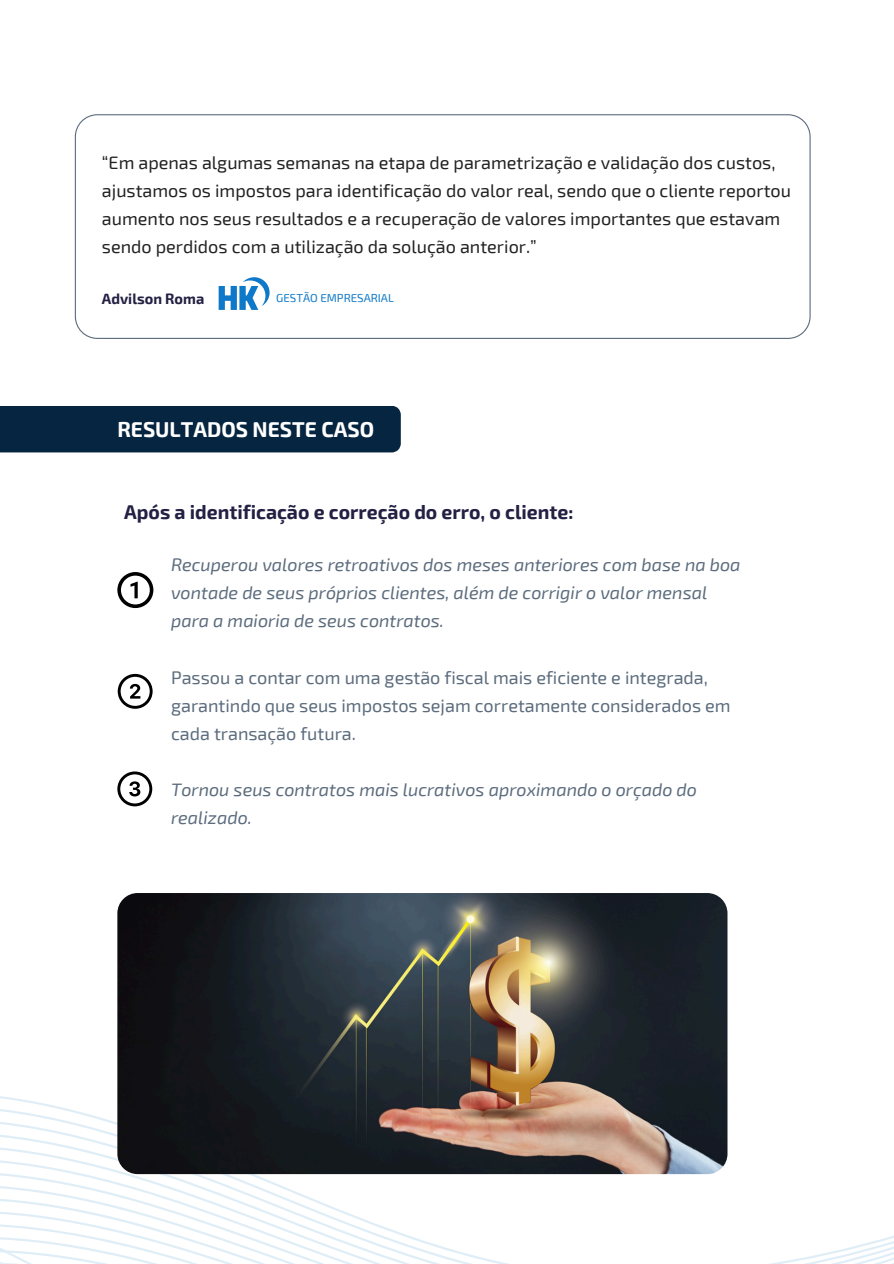
<style>
.page{position:relative;width:894px;height:1264px;background:#fff}
.page>*{position:absolute;margin:0;border:0;box-sizing:border-box;transform-origin:0 0}
.t1{font:700 21px "Exo 2";color:#fff}
.t2{font:700 19.5px "Exo 2";color:#242043}
.t3{font:18px/28.2px "Exo 2";color:#222}
.t4{font:italic 18px/28.2px "Exo 2";color:#5c6c7d}
.t5{font:18px/28.2px "Exo 2";color:#5c6c7d}
.t6{font:700 14.55px "Exo 2";color:#242043}
.t7{font:11.55px "Exo 2";color:#0e79c8}
</style>
<div class="page">
<svg style="left:0;top:1171px;width:718px;height:13px"></svg>
<svg style="left:0;top:1184px;width:308px;height:13px"></svg>
<svg style="left:0;top:1197px;width:340px;height:13px"></svg>
<svg style="left:0;top:1210px;width:373px;height:13px"></svg>
<svg style="left:0;top:1223px;width:893px;height:40px"></svg>
<svg style="left:75px;top:114px;width:735px;height:225px"></svg>
<svg style="left:218px;top:277px;width:51px;height:33px"></svg>
<svg style="left:117px;top:572px;width:36px;height:36px"></svg>
<svg style="left:118px;top:674px;width:34px;height:34px"></svg>
<svg style="left:117px;top:771px;width:35px;height:35px"></svg>
<div style="left:0;top:406px;width:400px;height:46px;background:#062540"></div>
<img style="left:117px;top:893px;width:610px;height:281px;border-radius:20px">
<p class="t3" style="left:102px;top:147px;width:690px">“Em apenas algumas semanas na etapa de parametrização e validação dos custos, ajustamos os impostos para identificação do valor real, sendo que o cliente reportou aumento nos seus resultados e a recuperação de valores importantes que estavam sendo perdidos com a utilização da solução anterior.”</p>
<h3 class="t6" style="left:102px;top:289px;width:104px">Advilson Roma</h3>
<h3 class="t7" style="left:276px;top:290px;width:119px">GESTÃO EMPRESARIAL</h3>
<p class="t1" style="left:117px;top:416px;width:258px">RESULTADOS NESTE CASO</p>
<p class="t2" style="left:124px;top:499px;width:450px">Após a identificação e correção do erro, o cliente:</p>
<h1 class="t4" style="left:171px;top:550px;width:570px">Recuperou valores retroativos dos meses anteriores com base na boa vontade de seus próprios clientes, além de corrigir o valor mensal para a maioria de seus contratos.</h1>
<h2 class="t5" style="left:171px;top:662px;width:561px">Passou a contar com uma gestão fiscal mais eficiente e integrada, garantindo que seus impostos sejam corretamente considerados em cada transação futura.</h2>
<p class="t4" style="left:171px;top:775px;width:527px">Tornou seus contratos mais lucrativos aproximando o orçado do realizado.</p>
</div>
